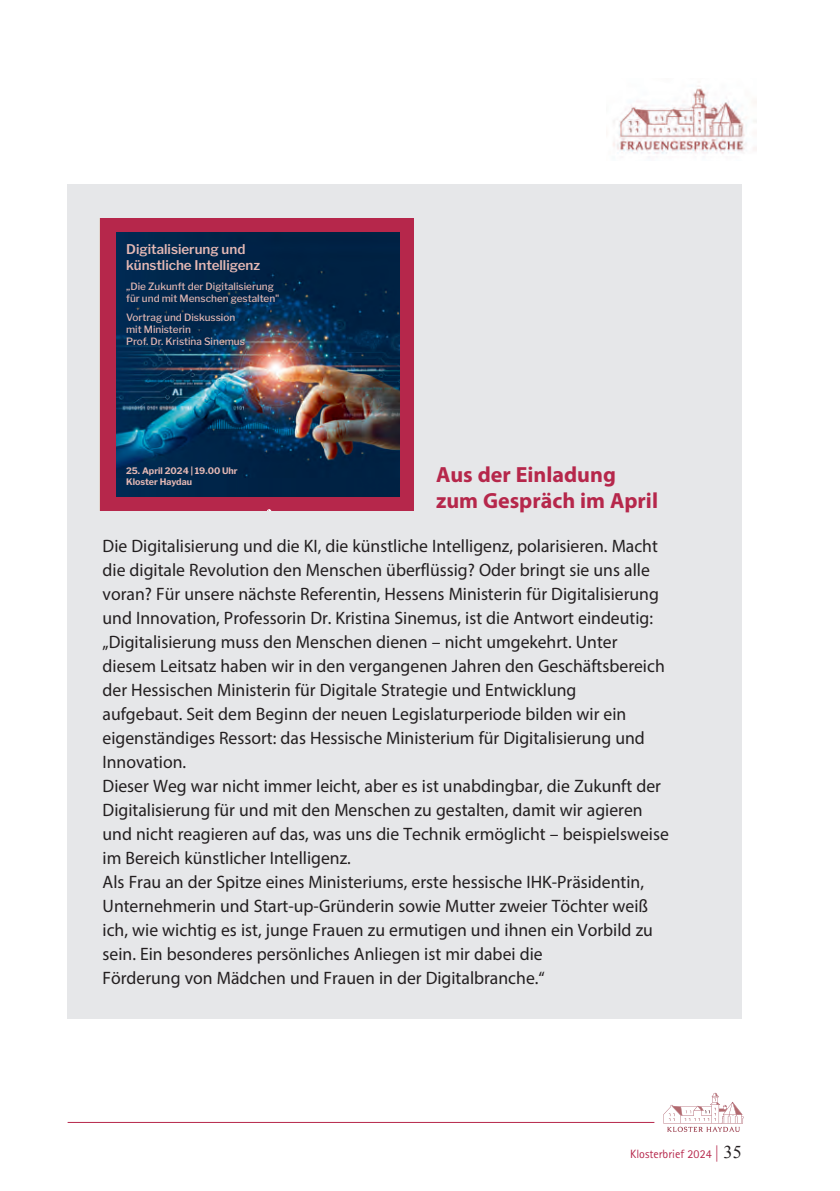
<style>
.page{position:relative;width:840px;height:1191px;background:#fff}
.page>*{position:absolute;margin:0;border:0;box-sizing:border-box;transform-origin:0 0}
.Autorenanschrift{font:700 22px "Myriad Pro";color:#b6274b}
.Autorenanschrift-2{font:18px "Myriad Pro";color:#231f20}
.t1{font:600 13.4px/16px "Libre Franklin";color:#e4b8b4}
.t2{font:12px "Rotis Sans Serif Pro";color:#b6274b}
.t3{font:500 10px/12px "Libre Franklin";color:#e4b8b4}
.t4{font:700 9px/10.8px "Libre Franklin";color:#e4b8b4}
.s1{font-family:"Times New Roman";font-size:18px}
.s2{font-family:"Times New Roman";font-size:18px;color:#231f20}
</style>
<div class="page">
<hr style="left:68px;top:1122px;width:586px;height:1px;background:#b6274b">
<svg style="left:663px;top:1092px;width:80px;height:40px"></svg>
<div style="left:68px;top:184px;width:674px;height:835px;background:#e6e7e9"></div>
<hr style="left:99px;top:218px;width:1px;height:293px;background:#e1d6ce">
<div style="left:100px;top:218px;width:314px;height:293px;background:#b6274b"></div>
<img style="left:116px;top:232px;width:283px;height:264px">
<img style="left:613px;top:86px;width:142px;height:68px">
<p class="t1" style="left:126px;top:239px;width:135px">Digitalisierung und künstliche Intelligenz</p>
<p class="t3" style="left:126px;top:279px;width:155px">„Die Zukunft der Digitalisierung für und mit Menschen gestalten"</p>
<p class="t3" style="left:126px;top:310px;width:120px">Vortrag und Diskussion mit Ministerin<br>Prof. Dr. Kristina Sinemus</p>
<p class="Autorenanschrift" style="left:436px;top:460px;width:181px">Aus der Einladung</p>
<p class="Autorenanschrift" style="left:436px;top:486px;width:223px">zum Gespräch im April</p>
<p class="Autorenanschrift-2" style="left:102px;top:535px;width:556px">Die Digitalisierung und die KI, die künstliche Intelligenz, polarisieren. Macht</p>
<p class="Autorenanschrift-2" style="left:102px;top:559px;width:548px">die digitale Revolution den Menschen überflüssig? Oder bringt sie uns alle</p>
<p class="Autorenanschrift-2" style="left:102px;top:583px;width:557px">voran? Für unsere nächste Referentin, Hessens Ministerin für Digitalisierung</p>
<p class="Autorenanschrift-2" style="left:102px;top:607px;width:551px">und Innovation, Professorin Dr. Kristina Sinemus, ist die Antwort eindeutig:</p>
<p class="Autorenanschrift-2" style="left:102px;top:631px;width:516px">„Digitalisierung muss den Menschen dienen – nicht umgekehrt. Unter</p>
<p class="Autorenanschrift-2" style="left:102px;top:655px;width:563px">diesem Leitsatz haben wir in den vergangenen Jahren den Geschäftsbereich</p>
<p class="Autorenanschrift-2" style="left:102px;top:679px;width:475px">der Hessischen Ministerin für Digitale Strategie und Entwicklung</p>
<p class="Autorenanschrift-2" style="left:102px;top:703px;width:525px">aufgebaut. Seit dem Beginn der neuen Legislaturperiode bilden wir ein</p>
<p class="Autorenanschrift-2" style="left:102px;top:727px;width:543px">eigenständiges Ressort: das Hessische Ministerium für Digitalisierung und</p>
<p class="Autorenanschrift-2" style="left:102px;top:751px;width:85px">Innovation.</p>
<p class="Autorenanschrift-2" style="left:102px;top:775px;width:559px">Dieser Weg war nicht immer leicht, aber es ist unabdingbar, die Zukunft der</p>
<p class="Autorenanschrift-2" style="left:102px;top:799px;width:541px">Digitalisierung für und mit den Menschen zu gestalten, damit wir agieren</p>
<p class="Autorenanschrift-2" style="left:102px;top:823px;width:567px">und nicht reagieren auf das, was uns die Technik ermöglicht – beispielsweise</p>
<p class="Autorenanschrift-2" style="left:102px;top:847px;width:250px">im Bereich künstlicher Intelligenz.</p>
<p class="Autorenanschrift-2" style="left:102px;top:871px;width:542px">Als Frau an der Spitze eines Ministeriums, erste hessische IHK-Präsidentin,</p>
<p class="Autorenanschrift-2" style="left:102px;top:895px;width:547px">Unternehmerin und Start-up-Gründerin sowie Mutter zweier Töchter weiß</p>
<p class="Autorenanschrift-2" style="left:102px;top:919px;width:551px">ich, wie wichtig es ist, junge Frauen zu ermutigen und ihnen ein Vorbild zu</p>
<p class="Autorenanschrift-2" style="left:102px;top:943px;width:441px">sein. Ein besonderes persönliches Anliegen ist mir dabei die</p>
<p class="Autorenanschrift-2" style="left:102px;top:967px;width:443px">Förderung von Mädchen und Frauen in der Digitalbranche.“</p>
<p class="t4" style="left:126px;top:465px;width:113px">25. April 2024 | 19.00 Uhr<br>Kloster Haydau</p>
<p class="t2" style="left:629px;top:1147px;width:113px">Klosterbrief 2024 <span class="s1">|</span> <span class="s2">35</span></p>
</div>
